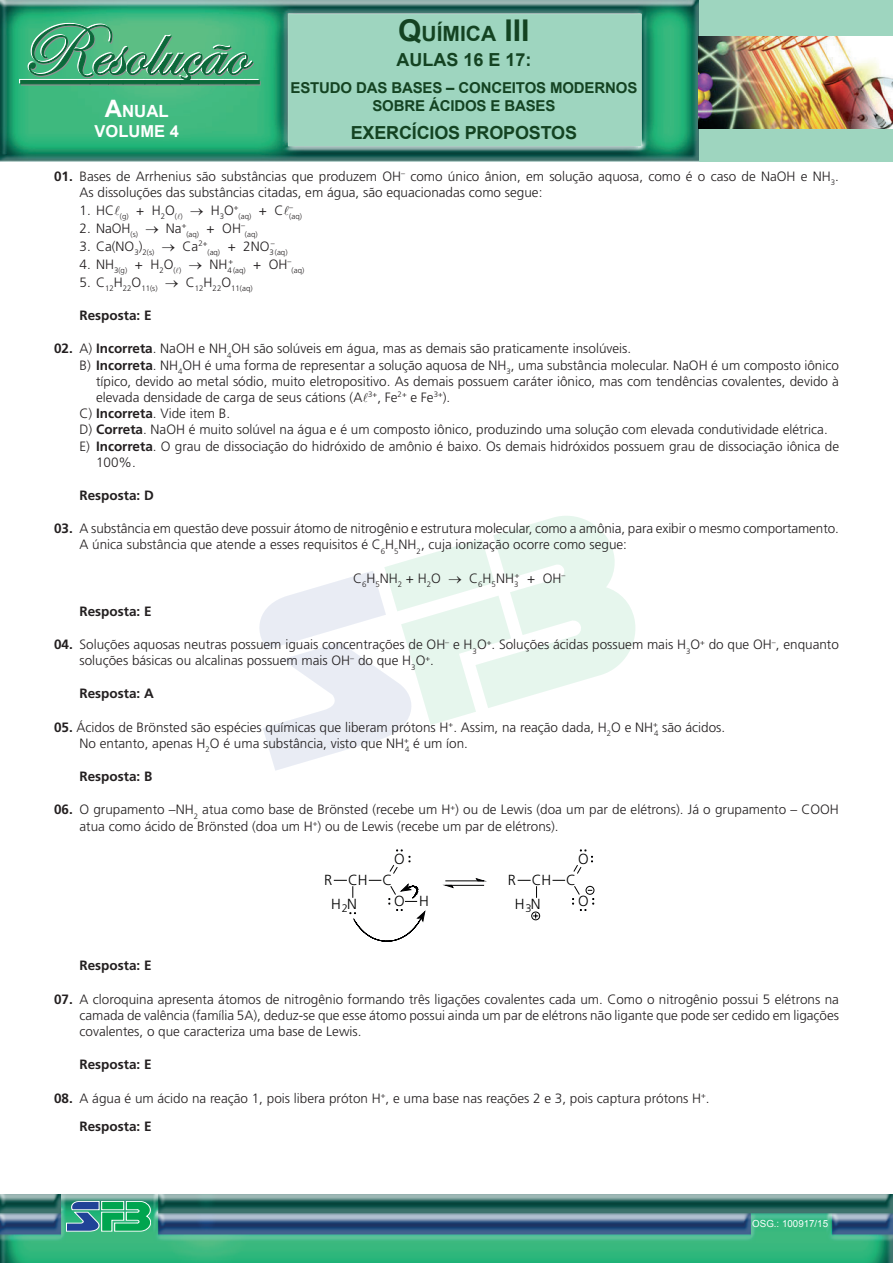
<style>
.page{position:relative;width:893px;height:1263px;background:#fff}
.page>*{position:absolute;margin:0;border:0;box-sizing:border-box;transform-origin:0 0}
.t1{font:700 21px "Arial";color:#144322}
.t2{font:700 18px "Arial";letter-spacing:-.01em;color:#144322}
.t3{font:700 16.8px "Arial";color:#fff}
.t4{font:700 16.5px "Arial";color:#fff}
.t5{font:700 15px/18px "Arial";letter-spacing:-.01em;color:#144322;text-align:center}
.t6{font:300 14.55px "Frutiger";letter-spacing:1.02em;color:#000001}
.Exercício_chamada{font:300 13.5px/16.2px "Frutiger";color:#231f20}
.Exercício_resposta{font:300 13.5px/16.2px "Frutiger";color:#231f20;text-align:justify}
.Exercício_resposta-2{font:700 13.5px "Frutiger";color:#231f20}
.t7{font:300 10.95px "Frutiger";color:#000001}
.t8{font:9.75px "Arial";color:#fff}
.Exercício_resposta-3{font:300 7.8px/9px "Frutiger";color:#231f20}
.s1{font-size:24px}
.s2{font-style:inherit}
.s3{font-size:30px}
.s4{font-weight:700}
.s5{font-family:"MT Extra";font-weight:400}
</style>
<div class="page">
<div style="left:0;top:0;width:893px;height:162px;background:#9ed5bf"></div>
<img style="left:0;top:0;width:698px;height:162px">
<img style="left:698px;top:37px;width:195px;height:91px">
<div style="left:19px;top:79px;width:70px;height:4px;border:1px solid #fff"></div>
<svg style="left:20px;top:23px;width:240px;height:62px;background:#52aa7d"></svg>
<div style="left:224px;top:80px;width:22px;height:4px;border:1px solid #0b693a"></div>
<div style="left:246px;top:80px;width:14px;height:4px;border:1px solid #0b693a"></div>
<img style="left:0;top:1195px;width:893px;height:68px">
<svg style="left:66px;top:1201px;width:85px;height:30px;background:#39a184"></svg>
<svg style="left:259px;top:516px;width:376px;height:255px"></svg>
<hr style="left:446px;top:885px;width:38px;height:1px;background:#000001">
<hr style="left:446px;top:880px;width:38px;height:1px;background:#000001">
<svg style="left:445px;top:884px;width:10px;height:5px"></svg>
<svg style="left:474px;top:878px;width:11px;height:4px"></svg>
<svg style="left:333px;top:849px;width:93px;height:93px"></svg>
<svg style="left:517px;top:849px;width:77px;height:69px"></svg>
<div style="left:531px;top:911px;width:9px;height:9px;border:1px solid #000001;border-radius:50%"></div>
<p class="t3" style="left:105px;top:100px;width:64px"><span class="s1">A</span>NUAL</p>
<p class="t4" style="left:95px;top:120px;width:86px">VOLUME <span class="s2">4</span></p>
<h1 class="t1" style="left:398px;top:19px;width:115px"><span class="s3">Q</span>UÍMICA <span class="s3">III</span></h1>
<h2 class="t2" style="left:396px;top:48px;width:137px">AULAS 16 E 17:</h2>
<p class="t5" style="left:290px;top:79px;width:348px">ESTUDO DAS BASES – CONCEITOS MODERNOS<br>SOBRE ÁCI DOS E BASES</p>
<h2 class="t2" style="left:351px;top:121px;width:58px">EXERCÍCI</h2>
<h2 class="t2" style="left:434px;top:121px;width:144px">OS PROPOSTOS</h2>
<p class="Exercício_chamada" style="left:80px;top:168px;width:761px;text-indent:-26px"><span class="s4">01.</span> Bases de Arrhenius são substâncias que produzem OH<sup>–</sup> como único ânion, em solução aquosa, como é o caso de NaOH e NH<sub>3</sub>.<br>As dissoluções das substâncias citadas, em água, são equacionadas como segue:</p>
<p class="Exercício_resposta" style="left:80px;top:202px;width:161px">1. HC<span class="s5">l</span><sub>(g)</sub> + H<sub>2</sub>O<sub>(</sub><sub>l</sub><sub>)</sub> → H<sub>3</sub>O<sup>+</sup></p>
<p class="Exercício_resposta-3" style="left:239px;top:212px;width:56px">(aq) <sup>+</sup> <sup>C</sup><sup>l</sup>–</p>
<p class="Exercício_resposta-3" style="left:289px;top:212px;width:14px">(aq)</p>
<p class="Exercício_resposta" style="left:80px;top:220px;width:108px">2. NaOH<sub>(s)</sub> → Na<sup>+</sup></p>
<p class="Exercício_resposta-3" style="left:186px;top:230px;width:73px">(aq) <sup>+</sup> <sup>OH</sup>–(aq)</p>
<p class="Exercício_resposta" style="left:80px;top:238px;width:129px">3. Ca(NO<sub>3</sub>)<sub>2(s)</sub> → Ca<sup>2+</sup></p>
<p class="Exercício_resposta-3" style="left:207px;top:248px;width:82px">(aq) <sup>+</sup> <sup>2NO</sup>3(aq)</p>
<p class="Exercício_resposta-3" style="left:271px;top:239px;width:5px">–</p>
<p class="Exercício_resposta-3" style="left:233px;top:257px;width:73px;text-indent:-5px">+<br>(aq) <sup>+</sup> <sup>OH</sup>–(aq)</p>
<p class="Exercício_resposta-3" style="left:80px;top:284px;width:175px"><sup>5.</sup> <sup>C</sup>12<sup>H</sup>22<sup>O</sup>11(s) → <sup>C</sup>12<sup>H</sup>22<sup>O</sup>11(aq)</p>
<p class="Exercício_resposta-2" style="left:80px;top:307px;width:74px">Resposta: E</p>
<p class="Exercício_chamada" style="left:54px;top:341px;width:579px"><span class="s4">02.</span> A) <span class="s4">Incorreta</span>. NaOH e NH<sub>4</sub>OH são solúveis em água, mas as demais são praticamente insolúveis.</p>
<p class="Exercício_resposta" style="left:96px;top:357px;width:744px;text-indent:-17px">B) <span class="s4">Incorreta</span>. NH<sub>4</sub>OH é uma forma de representar a solução aquosa de NH<sub>3</sub>, uma substância molecular. NaOH é um composto iônico típico, devido ao metal sódio, muito eletropositivo. As demais possuem caráter iônico, mas com tendências covalentes, devido à elevada densidade de carga de seus cátions (A<span class="s5">l</span><sup>3+</sup>, Fe<sup>2+</sup> e Fe<sup>3+</sup>).</p>
<p class="Exercício_resposta" style="left:80px;top:405px;width:152px">C) <span class="s4">Incorreta</span>. Vide item B.</p>
<p class="Exercício_resposta" style="left:80px;top:422px;width:750px">D) <span class="s4">Correta</span>. NaOH é muito solúvel na água e é um composto iônico, produzindo uma solução com elevada condutividade elétrica.</p>
<p class="Exercício_resposta" style="left:96px;top:438px;width:744px;text-indent:-17px">E) <span class="s4">Incorreta</span>. O grau de dissociação do hidróxido de amônio é baixo. Os demais hidróxidos possuem grau de dissociação iônica de<br>100%.</p>
<p class="Exercício_resposta-2" style="left:80px;top:487px;width:76px">Resposta: D</p>
<p class="Exercício_chamada" style="left:80px;top:520px;width:761px;text-indent:-26px"><span class="s4">03.</span> A substância em questão deve possuir átomo de nitrogênio e estrutura molecular, como a amônia, para exibir o mesmo comportamento.<br>A única substância que atende a esses requisitos é C<sub>6</sub>H<sub>5</sub>NH<sub>2</sub>, cuja ionização ocorre como segue:</p>
<p class="Exercício_resposta" style="left:353px;top:570px;width:167px">C<sub>6</sub>H<sub>5</sub>NH<sub>2</sub> + H<sub>2</sub>O → C<sub>6</sub>H<sub>5</sub>NH<sub>3</sub></p>
<p class="Exercício_resposta" style="left:80px;top:256px;width:154px">4. NH<sub>3(g)</sub> + H<sub>2</sub>O<sub>(</sub><sub>l</sub><sub>)</sub> → NH<sub>4</sub></p>
<p class="Exercício_resposta" style="left:515px;top:570px;width:52px"><sup>+</sup> + OH<sup>–</sup></p>
<p class="Exercício_resposta-2" style="left:80px;top:603px;width:74px">Resposta: E</p>
<p class="Exercício_chamada" style="left:80px;top:636px;width:761px;text-indent:-26px"><span class="s4">04.</span> Soluções aquosas neutras possuem iguais concentrações de OH<sup>–</sup> e H<sub>3</sub>O<sup>+</sup>. Soluções ácidas possuem mais H<sub>3</sub>O<sup>+</sup> do que OH<sup>–</sup>, enquanto soluções básicas ou alcalinas possuem mais OH<sup>–</sup> do que H<sub>3</sub>O<sup>+</sup>.</p>
<p class="Exercício_resposta-2" style="left:80px;top:686px;width:76px">Resposta: A</p>
<p class="Exercício_chamada" style="left:54px;top:719px;width:605px"><span class="s4">05.</span> Ácidos de Brönsted são espécies químicas que liberam prótons H<sup>+</sup>. Assim, na reação dada, H<sub>2</sub>O e NH<sup>+</sup></p>
<p class="Exercício_chamada" style="left:654px;top:719px;width:73px"><sub>4</sub> são ácidos.</p>
<p class="Exercício_resposta" style="left:79px;top:735px;width:331px">No entanto, apenas H<sub>2</sub>O é uma substância, visto que NH<sup>+</sup></p>
<p class="Exercício_resposta" style="left:405px;top:735px;width:64px"><sub>4</sub> é um íon.</p>
<p class="Exercício_resposta-2" style="left:79px;top:768px;width:74px">Resposta: B</p>
<p class="Exercício_chamada" style="left:79px;top:801px;width:761px;text-indent:-26px"><span class="s4">06.</span> O grupamento –NH<sub>2</sub> atua como base de Brönsted (recebe um H<sup>+</sup>) ou de Lewis (doa um par de elétrons). Já o grupamento – COOH atua como ácido de Brönsted (doa um H<sup>+</sup>) ou de Lewis (recebe um par de elétrons).</p>
<p class="t6" style="left:394px;top:850px;width:12px">O</p>
<p class="t6" style="left:578px;top:850px;width:12px">O</p>
<p class="t6" style="left:324px;top:871px;width:70px">RCHC</p>
<p class="t6" style="left:508px;top:871px;width:70px">RCHC</p>
<p class="t6" style="left:331px;top:896px;width:11px">H</p>
<p class="t6" style="left:394px;top:892px;width:36px">O H</p>
<p class="t7" style="left:342px;top:902px;width:17px">2<sup>N</sup></p>
<p class="t6" style="left:515px;top:896px;width:11px">H</p>
<p class="t6" style="left:578px;top:892px;width:12px">O</p>
<p class="t7" style="left:525px;top:902px;width:17px">3<sup>N</sup></p>
<p class="Exercício_resposta-2" style="left:79px;top:958px;width:74px">Resposta: E</p>
<p class="Exercício_chamada" style="left:79px;top:991px;width:761px;text-align:justify;text-indent:-26px"><span class="s4">07.</span> A cloroquina apresenta átomos de nitrogênio formando três ligações covalentes cada um. Como o nitrogênio possui 5 elétrons na camada de valência (família 5A), deduz-se que esse átomo possui ainda um par de elétrons não ligante que pode ser cedido em ligações covalentes, o que caracteriza uma base de Lewis.</p>
<p class="Exercício_resposta-2" style="left:79px;top:1057px;width:74px">Resposta: E</p>
<p class="Exercício_chamada" style="left:54px;top:1090px;width:657px"><span class="s4">08.</span> A água é um ácido na reação 1, pois libera próton H<sup>+</sup>, e uma base nas reações 2 e 3, pois captura prótons H<sup>+</sup>.</p>
<p class="Exercício_resposta-2" style="left:79px;top:1119px;width:74px">Resposta: E</p>
<p class="t8" style="left:752px;top:1217px;width:77px">OSG.: 100917/15</p>
</div>
